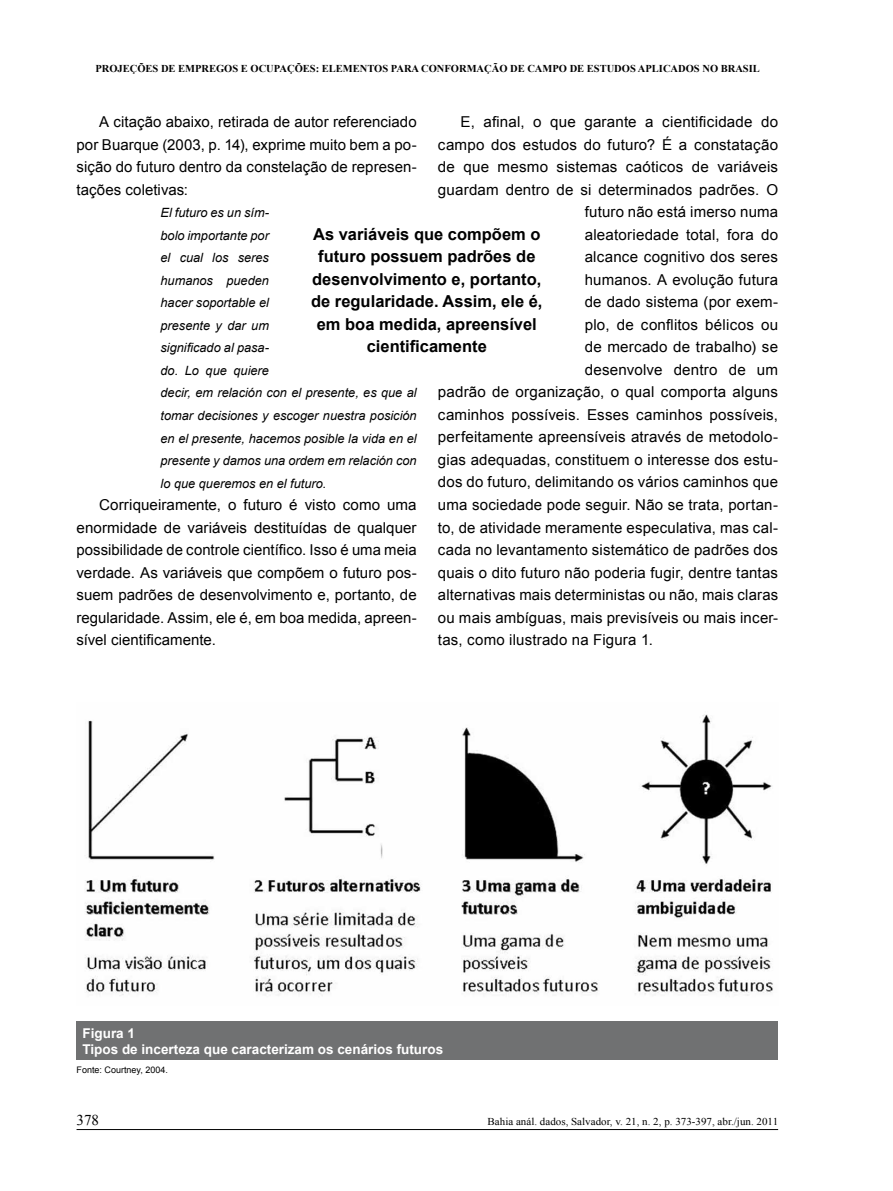
<style>
.page{position:relative;width:893px;height:1191px;background:#fff}
.page>*{position:absolute;margin:0;border:0;box-sizing:border-box;transform-origin:0 0}
.t1{font:700 16.5px/22.5px "Arial";color:#000;text-align:center}
.t2{font:15px/22.5px "Arial";letter-spacing:.01em;color:#000;text-align:justify}
.t3{font:15px "Times New Roman";color:#000}
.t4{font:700 13.5px/16.2px "Arial";color:#fff}
.t5{font:italic 12.75px/22.5px "Arial";color:#000}
.t6{font:700 10.5px "Times New Roman";color:#000}
.t7{font:10.5px "Times New Roman";color:#000;scale:1.05 1}
.t8{font:9px "Arial";color:#000}
</style>
<div class="page">
<hr style="left:77px;top:1129px;width:701px;height:1px;background:#000">
<img style="left:85px;top:714px;width:688px;height:282px">
<div style="left:77px;top:1021px;width:701px;height:39px;background:#707172"></div>
<p class="t6" style="left:95px;top:61px;width:666px">PROJEÇÕES DE EMPREGOS E OCUPAÇÕES: ELEMENTOS PARA CONFORMAÇÃO DE CAMPO DE ESTUDOS APLICADOS NO BRASIL</p>
<p class="t2" style="left:460px;top:111px;width:319px">E, afinal, o que garante a cientificidade do</p>
<p class="t2" style="left:438px;top:133px;width:342px">campo dos estudos do futuro? É a constatação</p>
<p class="t2" style="left:438px;top:156px;width:342px">de que mesmo sistemas caóticos de variáveis</p>
<p class="t2" style="left:438px;top:178px;width:342px">guardam dentro de si determinados padrões. O</p>
<p class="t2" style="left:585px;top:201px;width:195px">futuro não está imerso numa</p>
<p class="t2" style="left:585px;top:223px;width:195px">aleatoriedade total, fora do</p>
<p class="t2" style="left:585px;top:246px;width:195px">alcance cognitivo dos seres</p>
<p class="t2" style="left:585px;top:268px;width:195px">humanos. A evolução futura</p>
<p class="t2" style="left:585px;top:291px;width:195px">de dado sistema (por exem-</p>
<p class="t2" style="left:585px;top:313px;width:195px">plo, de conflitos bélicos ou</p>
<p class="t2" style="left:585px;top:336px;width:195px">de mercado de trabalho) se</p>
<p class="t2" style="left:585px;top:358px;width:195px">desenvolve dentro de um</p>
<p class="t2" style="left:438px;top:381px;width:342px">padrão de organização, o qual comporta alguns</p>
<p class="t2" style="left:438px;top:403px;width:342px">caminhos possíveis. Esses caminhos possíveis,</p>
<p class="t2" style="left:438px;top:426px;width:342px">perfeitamente apreensíveis através de metodolo-</p>
<p class="t2" style="left:438px;top:448px;width:342px">gias adequadas, constituem o interesse dos estu-</p>
<p class="t2" style="left:438px;top:471px;width:342px">dos do futuro, delimitando os vários caminhos que</p>
<p class="t2" style="left:438px;top:493px;width:342px">uma sociedade pode seguir. Não se trata, portan-</p>
<p class="t2" style="left:438px;top:516px;width:342px">to, de atividade meramente especulativa, mas cal-</p>
<p class="t2" style="left:438px;top:538px;width:342px">cada no levantamento sistemático de padrões dos</p>
<p class="t2" style="left:438px;top:561px;width:342px">quais o dito futuro não poderia fugir, dentre tantas</p>
<p class="t2" style="left:438px;top:583px;width:342px">alternativas mais deterministas ou não, mais claras</p>
<p class="t2" style="left:438px;top:606px;width:342px">ou mais ambíguas, mais previsíveis ou mais incer-</p>
<p class="t2" style="left:438px;top:628px;width:217px">tas, como ilustrado na Figura 1.</p>
<p class="t2" style="left:77px;top:111px;width:342px;text-indent:22px">A citação abaixo, retirada de autor referenciado por Buarque (2003, p. 14), exprime muito bem a po&shy;sição do futuro dentro da constelação de represen&shy;tações coletivas:</p>
<p class="t5" style="left:161px;top:202px;width:258px">El futuro es un sím-<br>bolo importante por<br>el cual los seres<br>humanos pueden<br>hacer soportable el<br>presente y dar um<br>significado al pasa-<br>do. Lo que quiere<br>decir, em relación con el presente, es que al tomar decisiones y escoger nuestra posición en el presente, hacemos posible la vida en el presente y damos una ordem em relación con lo que queremos en el futuro.</p>
<p class="t2" style="left:77px;top:493px;width:342px;text-indent:22px">Corriqueiramente, o futuro é visto como uma enormidade de variáveis destituídas de qualquer possibilidade de controle científico. Isso é uma meia verdade. As variáveis que compõem o futuro pos&shy;suem padrões de desenvolvimento e, portanto, de regularidade. Assim, ele é, em boa medida, apreen&shy;sível cientificamente.</p>
<p class="t1" style="left:311px;top:223px;width:233px">As variáveis que compõem o futuro possuem padrões de desenvolvimento e, portanto, de regularidade. Assim, ele é, em boa medida, apreensível cientificamente</p>
<p class="t4" style="left:83px;top:1025px;width:362px">Figura 1<br>Tipos de incerteza que caracterizam os cenários futuros</p>
<p class="t8" style="left:77px;top:1063px;width:93px">Fonte: Courtney, 2004.</p>
<p class="t3" style="left:77px;top:1109px;width:24px">378</p>
<p class="t7" style="left:488px;top:1114px;width:278px">Bahia anál. dados, Salvador, v. 21, n. 2, p. 373-397, abr./jun. 2011</p>
</div>
